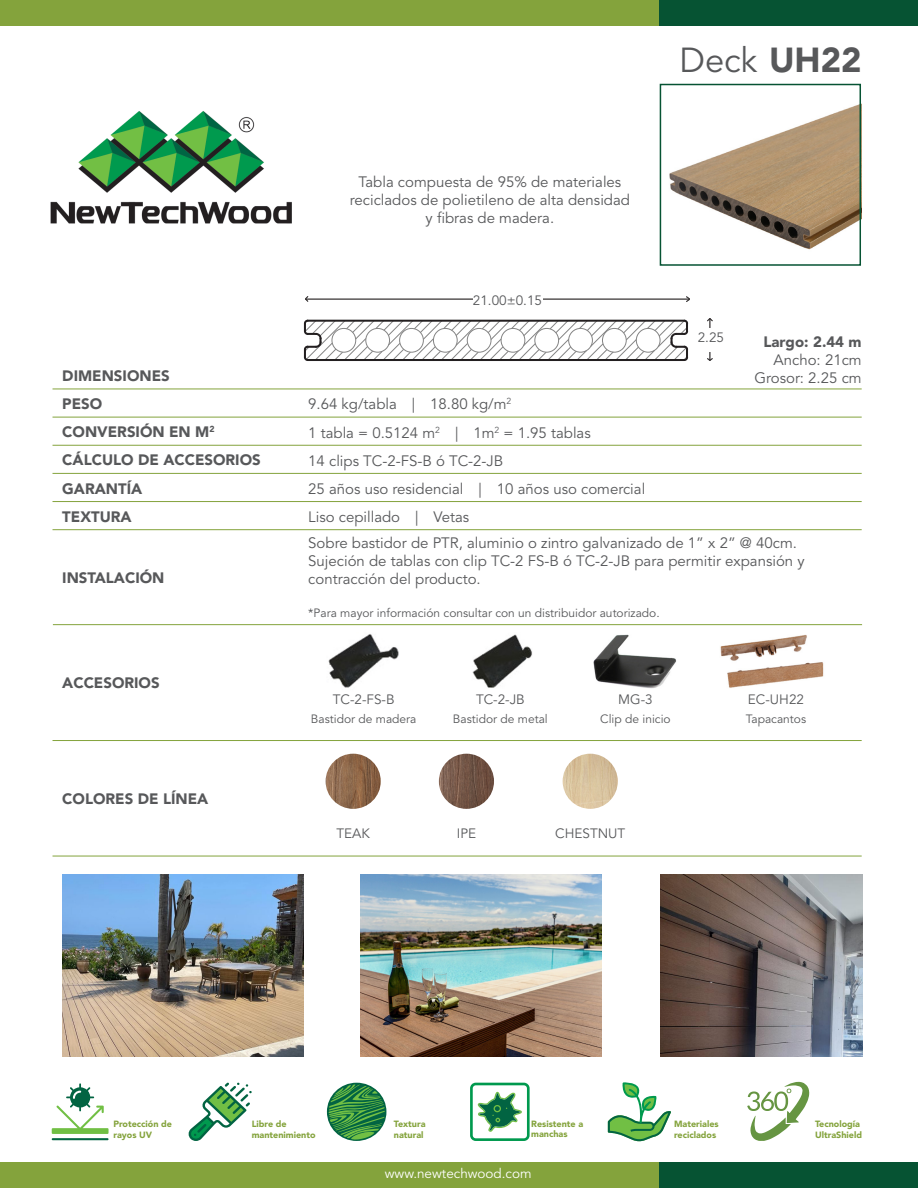
<style>
.page{position:relative;width:918px;height:1188px;background:#fff}
.page>*{position:absolute;margin:0;border:0;box-sizing:border-box;transform-origin:0 0}
.Textos{font:34.5px "Avenir LT Std";color:#57585a}
.Texto_Descripcion{font:15px/18px "Avenir LT Std";color:#57585a;text-align:center}
.Textos-2{font:900 15px/28.2px "Avenir LT Std";color:#57585a}
.Textos-3{font:15px "Avenir LT Std";color:#57585a}
.Texto_N_B{font:13.5px "Avenir LT Std";color:#57585a}
.t1{font:13.5px "Avenir LT Std";color:#fff}
.Texto_Descripcion-2{font:12px "Avenir LT Std";color:#57585a}
.Info_Clips{font:12px "Avenir LT Std";color:#57585a}
.t2{font:900 9px/10.8px "Avenir LT Std";color:#84a33c}
.s1{font-weight:900}
</style>
<div class="page">
<img style="left:50px;top:111px;width:242px;height:113px">
<img style="left:669px;top:105px;width:189px;height:145px">
<img style="left:308px;top:625px;width:550px;height:64px">
<div style="left:0;top:1162px;width:918px;height:26px;background:#84a33c"></div>
<hr style="left:53px;top:389px;width:809px;height:1px;background:#84a33c">
<hr style="left:53px;top:417px;width:809px;height:1px;background:#84a33c">
<hr style="left:53px;top:445px;width:809px;height:1px;background:#84a33c">
<hr style="left:53px;top:473px;width:809px;height:1px;background:#84a33c">
<hr style="left:53px;top:501px;width:809px;height:1px;background:#84a33c">
<hr style="left:53px;top:529px;width:809px;height:1px;background:#84a33c">
<hr style="left:53px;top:624px;width:809px;height:1px;background:#84a33c">
<hr style="left:53px;top:740px;width:809px;height:1px;background:#84a33c">
<hr style="left:53px;top:856px;width:809px;height:1px;background:#84a33c">
<div style="left:0;top:0;width:660px;height:26px;background:#84a33c"></div>
<div style="left:660px;top:0;width:258px;height:26px;background:#065333"></div>
<div style="left:660px;top:1162px;width:258px;height:26px;background:#065333"></div>
<div style="left:660px;top:84px;width:201px;height:182px;border:2px solid #065333"></div>
<hr style="left:52px;top:1138px;width:57px;height:2px;background:#026442">
<svg style="left:52px;top:1083px;width:57px;height:51px"></svg>
<svg style="left:188px;top:1083px;width:64px;height:58px"></svg>
<svg style="left:328px;top:1084px;width:57px;height:57px"></svg>
<div style="left:470px;top:1083px;width:60px;height:58px;border:3px solid #00994e;border-radius:4px"></div>
<svg style="left:478px;top:1092px;width:44px;height:40px"></svg>
<svg style="left:608px;top:1082px;width:63px;height:59px"></svg>
<svg style="left:747px;top:1082px;width:62px;height:59px"></svg>
<svg style="left:303px;top:319px;width:386px;height:42px"></svg>
<hr style="left:710px;top:318px;width:1px;height:43px;background:#231f20">
<svg style="left:707px;top:318px;width:6px;height:4px"></svg>
<svg style="left:707px;top:357px;width:6px;height:4px"></svg>
<div style="left:706px;top:328px;width:10px;height:24px;background:#fff"></div>
<hr style="left:305px;top:299px;width:384px;height:1px;background:#231f20">
<svg style="left:685px;top:296px;width:5px;height:6px"></svg>
<svg style="left:305px;top:296px;width:4px;height:6px"></svg>
<img style="left:563px;top:754px;width:55px;height:55px;border-radius:28px">
<img style="left:439px;top:754px;width:55px;height:55px;border-radius:28px">
<img style="left:326px;top:754px;width:55px;height:55px;border-radius:28px">
<img style="left:361px;top:875px;width:241px;height:181px">
<div style="left:473px;top:294px;width:69px;height:11px;background:#fff"></div>
<img style="left:62px;top:875px;width:242px;height:182px">
<img style="left:661px;top:875px;width:201px;height:182px">
<p class="Textos-2" style="left:62px;top:361px;width:109px">DIMENSIONES</p>
<p class="Textos-2" style="left:62px;top:389px;width:41px">PESO</p>
<p class="Textos-2" style="left:62px;top:418px;width:200px">CONVERSIÓN EN M<sup>2<br></sup>CÁLCULO DE ACCESORIOS<br>GARANTÍA<br>TEXTURA</p>
<p class="Textos-2" style="left:62px;top:564px;width:104px">INSTALACIÓN</p>
<p class="Textos-2" style="left:62px;top:669px;width:99px">ACCESORIOS</p>
<p class="Textos-2" style="left:62px;top:784px;width:148px">COLORES DE LÍNEA</p>
<p class="Texto_Descripcion" style="left:350px;top:173px;width:282px">Tabla compuesta de 95% de materiales reciclados de polietileno de alta densidad y fibras de madera.</p>
<p class="Texto_N_B" style="left:473px;top:292px;width:71px">21.00±0.15</p>
<p class="Textos" style="left:680px;top:40px;width:184px">Deck <span class="s1">UH22</span></p>
<p class="Texto_N_B" style="left:698px;top:330px;width:28px">2.25</p>
<p class="Textos-2" style="left:763px;top:328px;width:100px">Largo: 2.44 m</p>
<p class="Textos-3" style="left:774px;top:351px;width:90px">Ancho: 21cm</p>
<p class="Textos-3" style="left:754px;top:369px;width:109px">Grosor: 2.25 cm</p>
<p class="Texto_Descripcion" style="left:308px;top:395px;width:205px">9.64 kg/tabla | 18.80 kg/m<sup>2</sup></p>
<p class="Texto_Descripcion" style="left:308px;top:424px;width:284px">1 tabla = 0.5124 m<sup>2</sup> | 1m<sup>2</sup> = 1.95 tablas</p>
<p class="Texto_Descripcion" style="left:308px;top:452px;width:197px">14 clips TC-2-FS-B ó TC-2-JB</p>
<p class="Texto_Descripcion" style="left:308px;top:480px;width:339px">25 años uso residencial | 10 años uso comercial</p>
<p class="Texto_Descripcion" style="left:308px;top:508px;width:163px">Liso cepillado | Vetas</p>
<p class="Texto_Descripcion" style="left:308px;top:535px;width:490px">Sobre bastidor de PTR, aluminio o zintro galvanizado de 1” x 2” @ 40cm.</p>
<p class="Texto_Descripcion" style="left:308px;top:553px;width:498px">Sujeción de tablas con clip TC-2 FS-B ó TC-2-JB para permitir expansión y</p>
<p class="Texto_Descripcion" style="left:308px;top:571px;width:174px">contracción del producto.</p>
<p class="Texto_Descripcion-2" style="left:308px;top:606px;width:353px">*Para mayor información consultar con un distribuidor autorizado.</p>
<p class="Texto_N_B" style="left:333px;top:691px;width:63px">TC-2-FS-B</p>
<p class="Info_Clips" style="left:311px;top:712px;width:107px">Bastidor de madera</p>
<p class="Texto_N_B" style="left:476px;top:691px;width:50px">TC-2-JB</p>
<p class="Info_Clips" style="left:453px;top:712px;width:96px">Bastidor de metal</p>
<p class="Texto_N_B" style="left:618px;top:691px;width:36px">MG-3</p>
<p class="Info_Clips" style="left:600px;top:712px;width:72px">Clip de inicio</p>
<p class="Texto_N_B" style="left:748px;top:691px;width:58px">EC-UH22</p>
<p class="Info_Clips" style="left:746px;top:712px;width:62px">Tapacantos</p>
<p class="Texto_N_B" style="left:336px;top:825px;width:35px">TEAK</p>
<p class="Texto_N_B" style="left:457px;top:825px;width:21px">IPE</p>
<p class="Texto_N_B" style="left:555px;top:825px;width:72px">CHESTNUT</p>
<p class="t2" style="left:113px;top:1119px;width:60px">Protección de rayos UV</p>
<p class="t2" style="left:252px;top:1119px;width:65px">Libre de mantenimiento</p>
<p class="t2" style="left:394px;top:1119px;width:33px">Textura natural</p>
<p class="t2" style="left:531px;top:1118px;width:53px">Resistente a manchas</p>
<p class="t2" style="left:674px;top:1119px;width:46px">Materiales reciclados</p>
<p class="t2" style="left:815px;top:1119px;width:49px">Tecnología<br>UltraShield</p>
<p class="t1" style="left:385px;top:1166px;width:148px">www.newtechwood.com</p>
</div>
